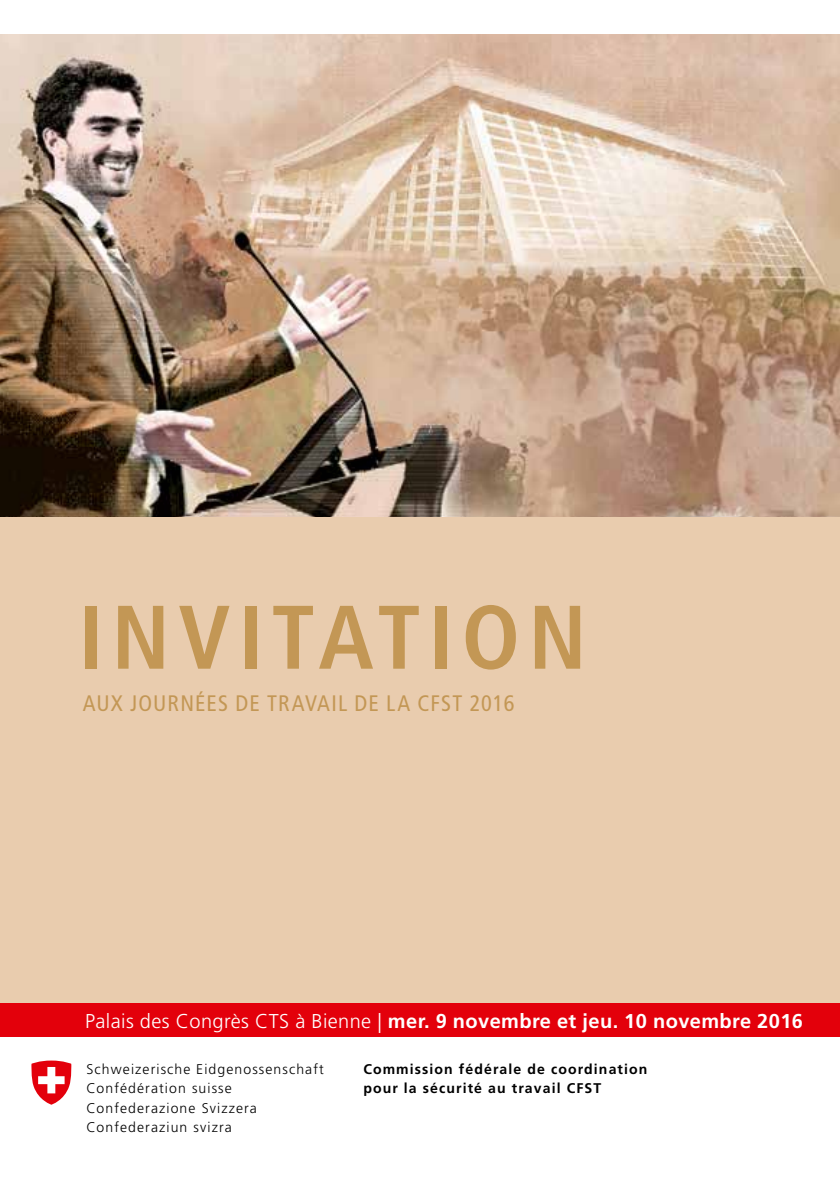
<style>
.page{position:relative;width:840px;height:1191px;background:#fff}
.page>*{position:absolute;margin:0;border:0;box-sizing:border-box;transform-origin:0 0}
.t1{font:700 condensed 90px "Frutiger LT Std";letter-spacing:.09em;color:#c39755}
.t2{font:condensed 22.4px "Frutiger LT Std";letter-spacing:.05em;color:#c39755}
.t3{font:700 20px "Frutiger LT Std";letter-spacing:.02em;color:#fff}
.t4{font:300 14px/19.4px "Frutiger";letter-spacing:.08em;color:#000}
.t5{font:700 14px/19.4px "Frutiger";letter-spacing:.08em;color:#000}
.s1{font-weight:300}
</style>
<div class="page">
<div style="left:0;top:516px;width:839px;height:487px;background:#e9ccae"></div>
<img style="left:0;top:34px;width:839px;height:482px">
<div style="left:0;top:1003px;width:839px;height:34px;background:#e3000b"></div>
<svg style="left:31px;top:1060px;width:41px;height:44px"></svg>
<h1 class="t1" style="left:78px;top:584px;width:509px">INVITATION</h1>
<h2 class="t2" style="left:83px;top:690px;width:433px">AUX JOURNÉES DE TRAVAIL DE LA CFST 2016</h2>
<h3 class="t3" style="left:85px;top:1009px;width:719px"><span class="s1">Palais des Congrès CTS à Bienne |</span> mer. 9 novembre et jeu. 10 novembre 2016</h3>
<p class="t4" style="left:86px;top:1059px;width:239px">Schweizerische Eidgenossenschaft<br>Confédération suisse<br>Confederazione Svizzera<br>Confederaziun svizra</p>
<p class="t5" style="left:363px;top:1059px;width:285px">Commission fédérale de coordination pour la sécurité au travail CFST</p>
</div>
